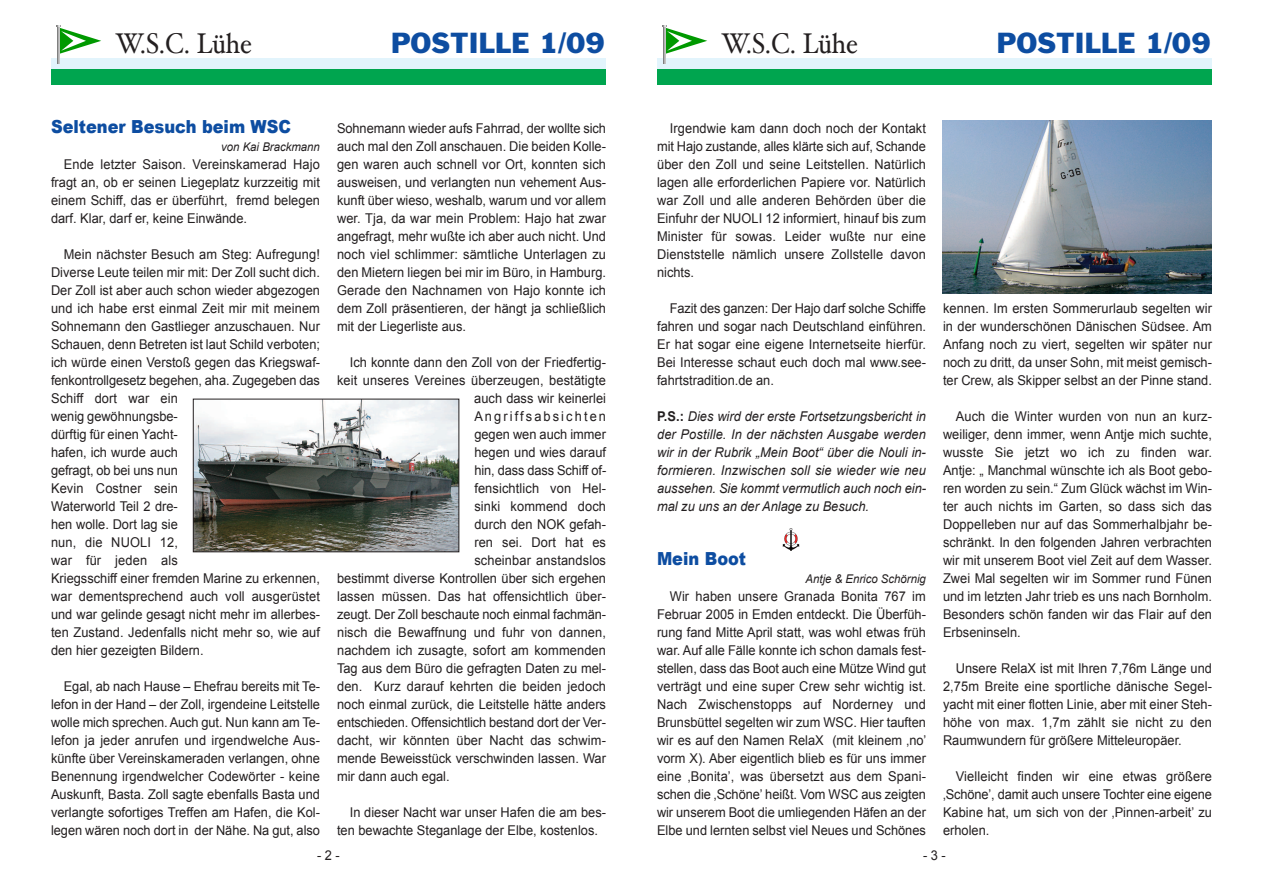
<style>
.page{position:relative;width:1263px;height:893px;background:#fff}
.page>*{position:absolute;margin:0;border:0;box-sizing:border-box;transform-origin:0 0}
.t1{font:28.5px "Hoefler Text";color:#231f20;scale:.9 1}
.t2{font:26.85px "Franklin Gothic";color:#0d4da1}
.t3{font:900 18px "Arial";color:#0d4da1;scale:.9 1}
.t4{font:13.5px/18px "Arial";color:#231f20;text-align:justify;scale:.95 1}
.t5{font:italic 13.5px/18px "Arial";color:#231f20;text-align:justify;scale:.95 1}
.t6{font:13.5px "Arial";letter-spacing:.165em;color:#231f20;scale:.95 1}
.t7{font:italic 12px "Arial";color:#231f20;scale:.95 1}
.s1{font-weight:700;font-style:normal}
</style>
<div class="page">
<div style="left:51px;top:58px;width:555px;height:13px;background:#e2f4fc"></div>
<div style="left:51px;top:70px;width:555px;height:15px;background:#00a54f"></div>
<hr style="left:58px;top:27px;width:1px;height:36px;background:#fff">
<svg style="left:57px;top:26px;width:44px;height:28px"></svg>
<div style="left:657px;top:58px;width:555px;height:13px;background:#e2f4fc"></div>
<div style="left:657px;top:70px;width:555px;height:15px;background:#00a54f"></div>
<hr style="left:664px;top:27px;width:1px;height:36px;background:#fff">
<svg style="left:663px;top:26px;width:44px;height:28px"></svg>
<img style="left:195px;top:401px;width:262px;height:149px">
<div style="left:193px;top:399px;width:266px;height:153px;border:1px solid #231f20"></div>
<img style="left:782px;top:529px;width:18px;height:21px">
<img style="left:943px;top:120px;width:269px;height:174px">
<h1 class="t1" style="left:115px;top:32px;width:153px">W.S.C. Lühe</h1>
<h2 class="t2" style="left:391px;top:33px;width:215px">POSTILLE 1/09</h2>
<h1 class="t1" style="left:721px;top:32px;width:153px">W.S.C. Lühe</h1>
<h2 class="t2" style="left:997px;top:33px;width:215px">POSTILLE 1/09</h2>
<h3 class="t3" style="left:51px;top:113px;width:268px">Seltener Besuch beim WSC</h3>
<p class="t7" style="left:221px;top:140px;width:106px">von Kai Brackmann</p>
<p class="t4" style="left:51px;top:155px;width:285px;text-indent:13px">Ende letzter Saison. Vereinskamerad Hajo fragt an, ob er seinen Liegeplatz kurzzeitig mit einem Schiff, das er überführt, fremd belegen darf. Klar, darf er, keine Einwände.</p>
<p class="t4" style="left:51px;top:245px;width:285px;text-align:left;text-indent:13px">Mein nächster Besuch am Steg: Aufregung!<br>Diverse Leute teilen mir mit: Der Zoll sucht dich.<br>Der Zoll ist aber auch schon wieder abgezogen und ich habe erst einmal Zeit mir mit meinem Sohnemann den Gastlieger anzuschauen. Nur Schauen, denn Betreten ist laut Schild verboten; ich würde einen Verstoß gegen das Kriegswaf&shy;fenkontrollgesetz begehen, aha. Zugegeben das Schiff dort war ein<br>wenig gewöhnungsbe-<br>dürftig für einen Yacht-<br>hafen, ich wurde auch<br>gefragt, ob bei uns nun<br>Kevin Costner sein<br>Waterworld Teil 2 dre-<br>hen wolle. Dort lag sie<br>nun, die NUOLI 12,<br>war für jeden als<br>Kriegsschiff einer fremden Marine zu erkennen, war dementsprechend auch voll ausgerüstet und war gelinde gesagt nicht mehr im allerbes&shy;ten Zustand. Jedenfalls nicht mehr so, wie auf den hier gezeigten Bildern.</p>
<p class="t4" style="left:51px;top:677px;width:285px;text-indent:13px">Egal, ab nach Hause – Ehefrau bereits mit Te&shy;lefon in der Hand – der Zoll, irgendeine Leitstelle wolle mich sprechen. Auch gut. Nun kann am Te&shy;lefon ja jeder anrufen und irgendwelche Aus&shy;künfte über Vereinskameraden verlangen, ohne Benennung irgendwelcher Codewörter - keine Auskunft, Basta. Zoll sagte ebenfalls Basta und verlangte sofortiges Treffen am Hafen, die Kol&shy;legen wären noch dort in der Nähe. Na gut, also</p>
<p class="t4" style="left:337px;top:119px;width:285px">Sohnemann wieder aufs Fahrrad, der wollte sich auch mal den Zoll anschauen. Die beiden Kolle&shy;gen waren auch schnell vor Ort, konnten sich ausweisen, und verlangten nun vehement Aus&shy;kunft über wieso, weshalb, warum und vor allem wer. Tja, da war mein Problem: Hajo hat zwar angefragt, mehr wußte ich aber auch nicht. Und noch viel schlimmer: sämtliche Unterlagen zu den Mietern liegen bei mir im Büro, in Hamburg.<br>Gerade den Nachnamen von Hajo konnte ich dem Zoll präsentieren, der hängt ja schließlich mit der Liegerliste aus.</p>
<p class="t4" style="left:350px;top:353px;width:271px">Ich konnte dann den Zoll von der Friedfertig-</p>
<p class="t4" style="left:337px;top:371px;width:285px">keit unseres Vereines überzeugen, bestätigte</p>
<p class="t4" style="left:474px;top:389px;width:140px">auch dass wir keinerlei</p>
<p class="t6" style="left:474px;top:408px;width:140px">Angriffsabsichten</p>
<p class="t4" style="left:474px;top:425px;width:140px">gegen wen auch immer</p>
<p class="t4" style="left:474px;top:443px;width:140px">hegen und wies darauf</p>
<p class="t4" style="left:474px;top:461px;width:140px">hin, dass dass Schiff of-</p>
<p class="t4" style="left:474px;top:479px;width:140px">fensichtlich von Hel-</p>
<p class="t4" style="left:474px;top:497px;width:140px">sinki kommend doch</p>
<p class="t4" style="left:474px;top:515px;width:140px">durch den NOK gefah-</p>
<p class="t4" style="left:474px;top:533px;width:140px">ren sei. Dort hat es</p>
<p class="t4" style="left:474px;top:551px;width:140px">scheinbar anstandslos</p>
<p class="t4" style="left:337px;top:569px;width:285px">bestimmt diverse Kontrollen über sich ergehen</p>
<p class="t4" style="left:337px;top:587px;width:285px">lassen müssen. Das hat offensichtlich über-</p>
<p class="t4" style="left:337px;top:605px;width:285px">zeugt. Der Zoll beschaute noch einmal fachmän-</p>
<p class="t4" style="left:337px;top:623px;width:285px">nisch die Bewaffnung und fuhr von dannen,</p>
<p class="t4" style="left:337px;top:641px;width:285px">nachdem ich zusagte, sofort am kommenden</p>
<p class="t4" style="left:337px;top:659px;width:285px">Tag aus dem Büro die gefragten Daten zu mel-</p>
<p class="t4" style="left:337px;top:677px;width:285px">den. Kurz darauf kehrten die beiden jedoch</p>
<p class="t4" style="left:337px;top:695px;width:285px">noch einmal zurück, die Leitstelle hätte anders</p>
<p class="t4" style="left:337px;top:713px;width:285px">entschieden. Offensichtlich bestand dort der Ver-</p>
<p class="t4" style="left:337px;top:731px;width:285px">dacht, wir könnten über Nacht das schwim-</p>
<p class="t4" style="left:337px;top:749px;width:285px">mende Beweisstück verschwinden lassen. War</p>
<p class="t4" style="left:337px;top:767px;width:120px">mir dann auch egal.</p>
<p class="t4" style="left:337px;top:803px;width:285px;text-indent:13px">In dieser Nacht war unser Hafen die am bes&shy;ten bewachte Steganlage der Elbe, kostenlos.</p>
<p class="t4" style="left:657px;top:119px;width:285px;text-indent:13px">Irgendwie kam dann doch noch der Kontakt mit Hajo zustande, alles klärte sich auf, Schande über den Zoll und seine Leitstellen. Natürlich lagen alle erforderlichen Papiere vor. Natürlich war Zoll und alle anderen Behörden über die Einfuhr der NUOLI 12 informiert, hinauf bis zum Minister für sowas. Leider wußte nur eine Dienststelle nämlich unsere Zollstelle davon nichts.</p>
<p class="t4" style="left:657px;top:299px;width:285px;text-indent:13px">Fazit des ganzen: Der Hajo darf solche Schiffe fahren und sogar nach Deutschland einführen.<br>Er hat sogar eine eigene Internetseite hierfür.<br>Bei Interesse schaut euch doch mal www.see&shy;fahrtstradition.de an.</p>
<p class="t5" style="left:657px;top:407px;width:285px"><span class="s1">P.S.:</span> Dies wird der erste Fortsetzungsbericht in der Postille. In der nächsten Ausgabe werden wir in der Rubrik „Mein Boot“ über die Nouli in&shy;formieren. Inzwischen soll sie wieder wie neu aussehen. Sie kommt vermutlich auch noch ein&shy;mal zu uns an der Anlage zu Besuch.</p>
<h3 class="t3" style="left:657px;top:545px;width:101px">Mein Boot</h3>
<p class="t7" style="left:805px;top:572px;width:128px">Antje &amp; Enrico Schörnig</p>
<p class="t4" style="left:657px;top:587px;width:285px;text-indent:13px">Wir haben unsere Granada Bonita 767 im Februar 2005 in Emden entdeckt. Die Überfüh&shy;rung fand Mitte April statt, was wohl etwas früh war. Auf alle Fälle konnte ich schon damals fest&shy;stellen, dass das Boot auch eine Mütze Wind gut verträgt und eine super Crew sehr wichtig ist.<br>Nach Zwischenstopps auf Norderney und Brunsbüttel segelten wir zum WSC. Hier tauften wir es auf den Namen RelaX (mit kleinem ‚no’ vorm X). Aber eigentlich blieb es für uns immer eine ‚Bonita’, was übersetzt aus dem Spani&shy;schen die ‚Schöne’ heißt. Vom WSC aus zeigten wir unserem Boot die umliegenden Häfen an der Elbe und lernten selbst viel Neues und Schönes</p>
<p class="t4" style="left:943px;top:299px;width:285px">kennen. Im ersten Sommerurlaub segelten wir in der wunderschönen Dänischen Südsee. Am Anfang noch zu viert, segelten wir später nur noch zu dritt, da unser Sohn, mit meist gemisch&shy;ter Crew, als Skipper selbst an der Pinne stand.</p>
<p class="t4" style="left:943px;top:407px;width:285px;text-indent:13px">Auch die Winter wurden von nun an kurz&shy;weiliger, denn immer, wenn Antje mich suchte, wusste Sie jetzt wo ich zu finden war.<br>Antje: „ Manchmal wünschte ich als Boot gebo&shy;ren worden zu sein.“ Zum Glück wächst im Win&shy;ter auch nichts im Garten, so dass sich das Doppelleben nur auf das Sommerhalbjahr be&shy;schränkt. In den folgenden Jahren verbrachten wir mit unserem Boot viel Zeit auf dem Wasser.<br>Zwei Mal segelten wir im Sommer rund Fünen und im letzten Jahr trieb es uns nach Bornholm.<br>Besonders schön fanden wir das Flair auf den Erbseninseln.</p>
<p class="t4" style="left:943px;top:659px;width:285px;text-indent:13px">Unsere RelaX ist mit Ihren 7,76m Länge und 2,75m Breite eine sportliche dänische Segel&shy;yacht mit einer flotten Linie, aber mit einer Steh&shy;höhe von max. 1,7m zählt sie nicht zu den Raumwundern für größere Mitteleuropäer.</p>
<p class="t4" style="left:943px;top:767px;width:285px;text-indent:13px">Vielleicht finden wir eine etwas größere ‚Schöne’, damit auch unsere Tochter eine eigene Kabine hat, um sich von der ‚Pinnen-arbeit’ zu erholen.</p>
<p class="t4" style="left:317px;top:846px;width:25px">-2-</p>
<p class="t4" style="left:923px;top:846px;width:25px">-3-</p>
</div>
